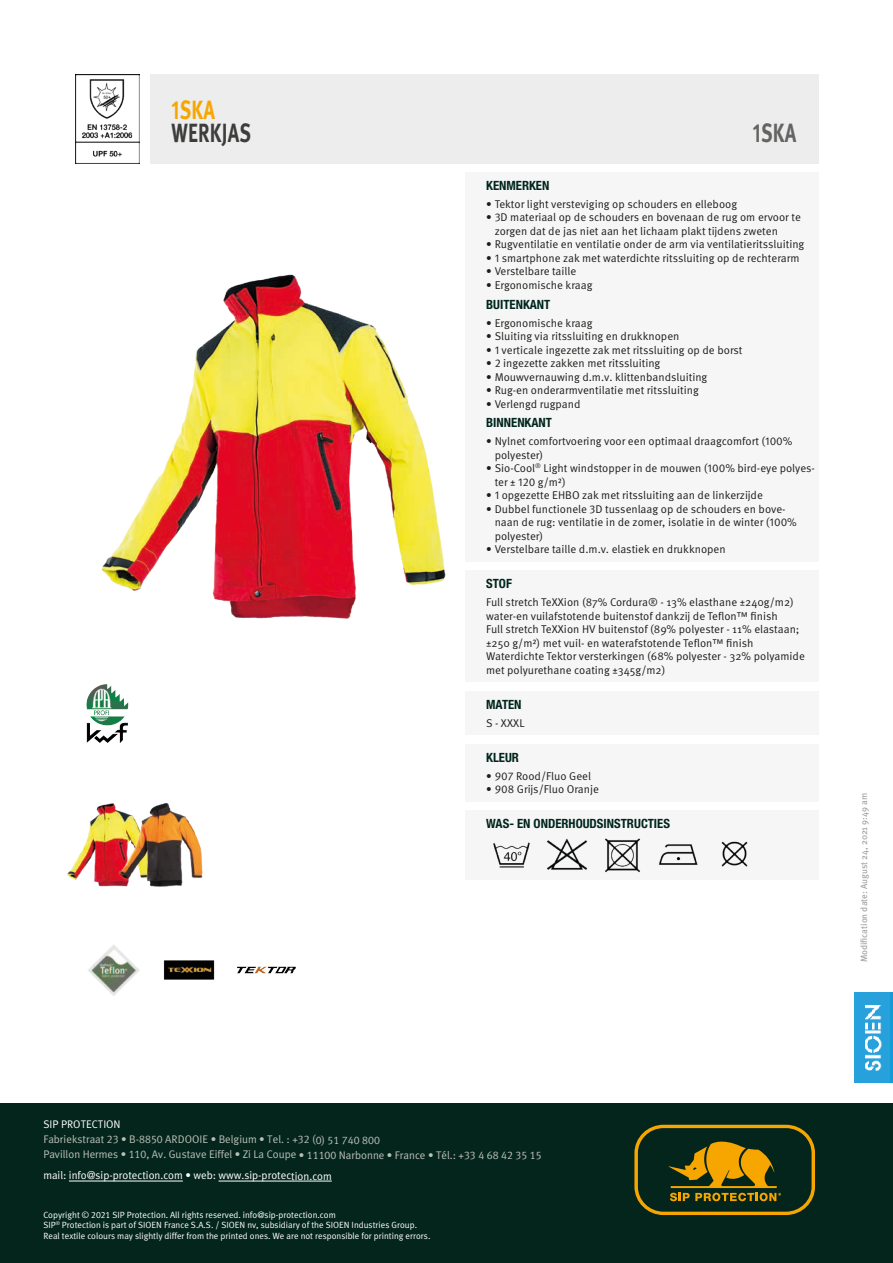
<style>
.page{position:relative;width:893px;height:1263px;background:#fff}
.page>*{position:absolute;margin:0;border:0;box-sizing:border-box;transform-origin:0 0}
.t1{font:700 26.25px "Meta Pro";letter-spacing:.01em;color:#3d3d3c;scale:.74 1}
.t2{font:700 26.25px "Meta Pro";color:#f7a600;scale:.74 1}
.t3{font:700 26.25px "Meta Pro";color:#646463;scale:.74 1}
.t4{font:700 condensed 12.75px "Helvetica Neue LT Std";color:#00261d}
.t5{font:11.25px/13.5px "Meta Pro";color:#1d1d1b}
.t6{font:11.1px/15px "Meta K Normal";color:#bbbfb8}
.t7{font:11.1px "Meta K Normal";color:#fff}
.t8{font:9px/10.5px "Meta K Normal";color:#fff}
.t9{font:9px "Meta Pro";color:#9d9d9d}
.s1{font-family:"Meta K Normal"}
</style>
<div class="page">
<div style="left:0;top:1103px;width:893px;height:160px;background:#03251c"></div>
<svg style="left:634px;top:1125px;width:181px;height:90px"></svg>
<hr style="left:69px;top:1181px;width:114px;height:1px;background:#fff">
<hr style="left:218px;top:1181px;width:114px;height:1px;background:#fff">
<div style="left:854px;top:992px;width:39px;height:90px;background:#149cd8"></div>
<img style="left:854px;top:992px;width:36px;height:90px">
<div style="left:150px;top:74px;width:669px;height:90px;background:#ededed"></div>
<div style="left:465px;top:173px;width:354px;height:389px;background:#f6f6f6"></div>
<div style="left:465px;top:571px;width:354px;height:111px;background:#f6f6f6"></div>
<div style="left:465px;top:691px;width:354px;height:44px;background:#f6f6f6"></div>
<div style="left:465px;top:744px;width:354px;height:57px;background:#f6f6f6"></div>
<div style="left:465px;top:810px;width:354px;height:70px;background:#f6f6f6"></div>
<img style="left:493px;top:842px;width:37px;height:26px">
<img style="left:547px;top:838px;width:41px;height:32px">
<img style="left:605px;top:838px;width:35px;height:34px">
<img style="left:658px;top:844px;width:40px;height:21px">
<img style="left:721px;top:841px;width:27px;height:26px">
<svg style="left:163px;top:960px;width:52px;height:20px"></svg>
<svg style="left:86px;top:691px;width:37px;height:52px"></svg>
<svg style="left:88px;top:945px;width:52px;height:51px"></svg>
<svg style="left:237px;top:966px;width:59px;height:8px"></svg>
<img style="left:67px;top:803px;width:51px;height:84px">
<img style="left:118px;top:803px;width:85px;height:84px">
<img style="left:75px;top:74px;width:65px;height:90px">
<img style="left:92px;top:274px;width:354px;height:460px">
<h1 class="t2" style="left:171px;top:93px;width:60px">1SKA</h1>
<h1 class="t1" style="left:171px;top:117px;width:109px">WERKJAS</h1>
<h1 class="t3" style="left:753px;top:117px;width:60px">1SKA</h1>
<p class="t4" style="left:486px;top:178px;width:65px">KENMERKEN</p>
<p class="t5" style="left:486px;top:198px;width:253px"><span class="s1">•</span> Tektor light versteviging op schouders en elleboog</p>
<p class="t5" style="left:495px;top:211px;width:308px;text-indent:-9px"><span class="s1">•</span> 3D materiaal op de schouders en bovenaan de rug om ervoor te zorgen dat de jas niet aan het lichaam plakt tijdens zweten</p>
<p class="t5" style="left:486px;top:238px;width:320px"><span class="s1">•</span> Rugventilatie en ventilatie onder de arm via ventilatieritssluiting</p>
<p class="t5" style="left:486px;top:252px;width:315px"><span class="s1">•</span> 1 smartphone zak met waterdichte ritssluiting op de rechterarm</p>
<p class="t5" style="left:486px;top:265px;width:92px"><span class="s1">•</span> Verstelbare taille</p>
<p class="t5" style="left:486px;top:279px;width:108px"><span class="s1">•</span> Ergonomische kraag</p>
<p class="t4" style="left:486px;top:297px;width:66px">BUITENKANT</p>
<p class="t5" style="left:486px;top:316px;width:108px"><span class="s1">•</span> Ergonomische kraag</p>
<p class="t5" style="left:486px;top:330px;width:195px"><span class="s1">•</span> Sluiting via ritssluiting en drukknopen</p>
<p class="t5" style="left:486px;top:343px;width:258px"><span class="s1">•</span> 1 verticale ingezette zak met ritssluiting op de borst</p>
<p class="t5" style="left:486px;top:357px;width:176px"><span class="s1">•</span> 2 ingezette zakken met ritssluiting</p>
<p class="t5" style="left:486px;top:370px;width:223px"><span class="s1">•</span> Mouwvernauwing d.m.v. klittenbandsluiting</p>
<p class="t5" style="left:486px;top:384px;width:214px"><span class="s1">•</span> Rug-en onderarmventilatie met ritssluiting</p>
<p class="t5" style="left:486px;top:397px;width:96px"><span class="s1">•</span> Verlengd rugpand</p>
<p class="t4" style="left:486px;top:415px;width:67px">BINNENKANT</p>
<p class="t5" style="left:495px;top:435px;width:299px;text-indent:-9px"><span class="s1">•</span> Nylnet comfortvoering voor een optimaal draagcomfort (100% polyester)</p>
<p class="t5" style="left:495px;top:462px;width:322px;text-indent:-8px"><span class="s1">•</span> Sio-Cool<sup>®</sup> Light windstopper in de mouwen (100% bird-eye polyes&shy;ter ± 120 g/m²)</p>
<p class="t5" style="left:486px;top:489px;width:278px"><span class="s1">•</span> 1 opgezette EHBO zak met ritssluiting aan de linkerzijde</p>
<p class="t5" style="left:495px;top:502px;width:304px;text-indent:-9px"><span class="s1">•</span> Dubbel functionele 3D tussenlaag op de schouders en bove&shy;naan de rug: ventilatie in de zomer, isolatie in de winter (100% polyester)</p>
<p class="t5" style="left:486px;top:543px;width:241px"><span class="s1">•</span> Verstelbare taille d.m.v. elastiek en drukknopen</p>
<p class="t4" style="left:486px;top:576px;width:27px">STOF</p>
<p class="t5" style="left:486px;top:596px;width:320px">Full stretch TeXXion (87% Cordura® - 13% elasthane ±240g/m2) water-en vuilafstotende buitenstof dankzij de Teflon™ finish<br>Full stretch TeXXion HV buitenstof (89% polyester - 11% elastaan; ±250 g/m²) met vuil- en waterafstotende Teflon™ finish Waterdichte Tektor versterkingen (68% polyester - 32% polyamide met polyurethane coating ±345g/m2)</p>
<p class="t4" style="left:486px;top:696px;width:37px">MATEN</p>
<p class="t5" style="left:486px;top:716px;width:40px">S - XXXL</p>
<p class="t4" style="left:486px;top:749px;width:34px">KLEUR</p>
<p class="t5" style="left:486px;top:769px;width:106px"><span class="s1">•</span> 907 Rood/Fluo Geel</p>
<p class="t5" style="left:486px;top:783px;width:114px"><span class="s1">•</span> 908 Grijs/Fluo Oranje</p>
<p class="t4" style="left:486px;top:816px;width:185px">WAS- EN ONDERHOUDSINSTRUCTIES</p>
<p class="t9" style="left:858px;top:962px;width:171px;rotate:-90deg">Modification date: August 24, 2021 9:49 am</p>
<p class="t7" style="left:43px;top:1118px;width:79px">SIP PROTECTION</p>
<p class="t6" style="left:43px;top:1132px;width:500px">Fabriekstraat 23 • B-8850 ARDOOIE • Belgium • Tel. : +32 (0) 51 740 800<br>Pavillon Hermes • 110, Av. Gustave Eiffel • Zi La Coupe • 11100 Narbonne • France • Tél.: +33 4 68 42 35 15</p>
<p class="t7" style="left:43px;top:1169px;width:290px">mail: info@sip-protection.com • web: www.sip-protection.com</p>
<p class="t8" style="left:43px;top:1209px;width:389px">Copyright © 2021 SIP Protection. All rights reserved. info@sip-protection.com<br>SIP<sup>®</sup> Protection is part of SIOEN France S.A.S. / SIOEN nv, subsidiary of the SIOEN Industries Group.<br>Real textile colours may slightly differ from the printed ones. We are not responsible for printing errors.</p>
</div>
